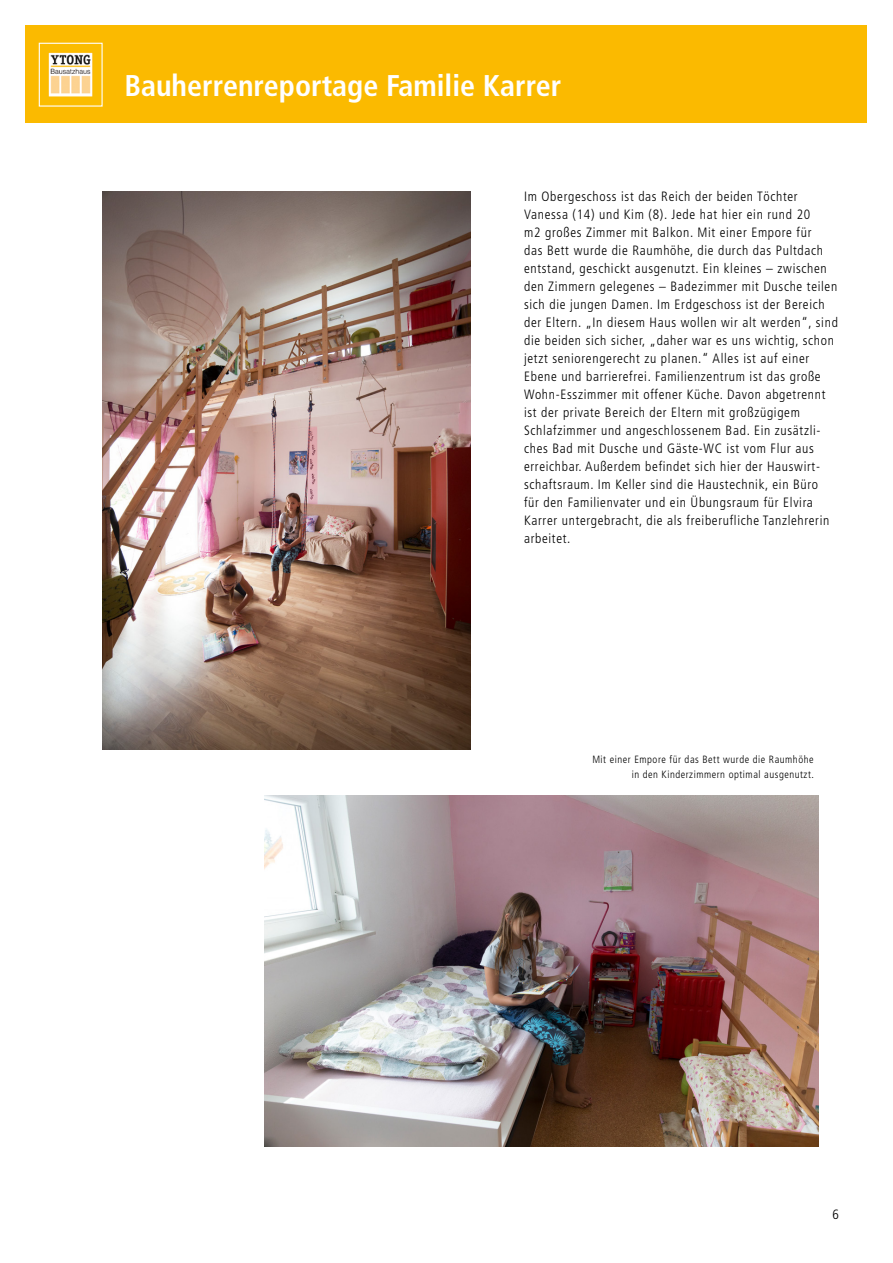
<style>
.page{position:relative;width:893px;height:1263px;background:#fff}
.page>*{position:absolute;margin:0;border:0;box-sizing:border-box;transform-origin:0 0}
.t1{font:700 condensed 30px "Frutiger";color:#fff}
.t2{font:300 condensed 13.5px/18px "Frutiger";letter-spacing:.05em;color:#000}
.t3{font:300 condensed 10.5px/15px "Frutiger";letter-spacing:.05em;color:#000;text-align:right}
</style>
<div class="page">
<div style="left:26px;top:26px;width:841px;height:97px;background:#fbba00"></div>
<img style="left:48px;top:52px;width:45px;height:45px">
<div style="left:39px;top:43px;width:64px;height:64px;border:1px solid #fff"></div>
<img style="left:265px;top:796px;width:553px;height:351px">
<img style="left:103px;top:191px;width:367px;height:558px">
<h1 class="t1" style="left:124px;top:67px;width:439px">Bauherrenreportage Familie Karrer</h1>
<p class="t2" style="left:524px;top:188px;width:315px">Im Obergeschoss ist das Reich der beiden Töchter Vanessa (14) und Kim (8). Jede hat hier ein rund 20<br>m2 großes Zimmer mit Balkon. Mit einer Empore für<br>das Bett wurde die Raumhöhe, die durch das Pultdach entstand, geschickt ausgenutzt. Ein kleines – zwischen den Zimmern gelegenes – Badezimmer mit Dusche teilen sich die jungen Damen. Im Erdgeschoss ist der Bereich der Eltern. „In diesem Haus wollen wir alt werden“, sind die beiden sich sicher, „daher war es uns wichtig, schon jetzt seniorengerecht zu planen.“ Alles ist auf einer Ebene und barrierefrei. Familienzentrum ist das große Wohn-Esszimmer mit offener Küche. Davon abgetrennt ist der private Bereich der Eltern mit großzügigem Schlafzimmer und angeschlossenem Bad. Ein zusätzli&shy;ches Bad mit Dusche und Gäste-WC ist vom Flur aus erreichbar. Außerdem befindet sich hier der Hauswirt&shy;schaftsraum. Im Keller sind die Haustechnik, ein Büro<br>für den Familienvater und ein Übungsraum für Elvira Karrer untergebracht, die als freiberufliche Tanzlehrerin arbeitet.</p>
<p class="t3" style="left:592px;top:752px;width:223px">Mit einer Empore für das Bett wurde die Raumhöhe in den Kinderzimmern optimal ausgenutzt.</p>
<p class="t2" style="left:833px;top:1205px;width:8px">6</p>
</div>
